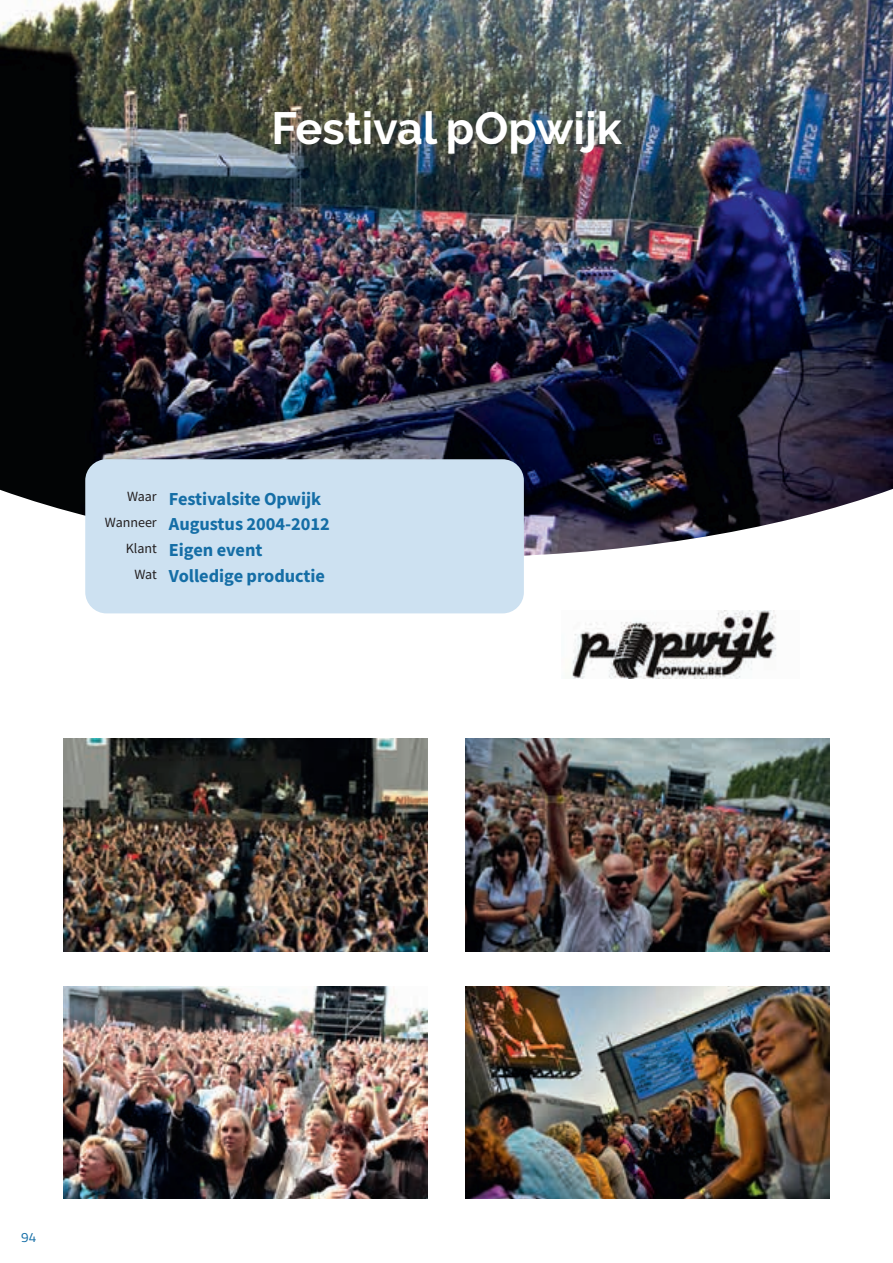
<style>
.page{position:relative;width:893px;height:1263px;background:#fff}
.page>*{position:absolute;margin:0;border:0;box-sizing:border-box;transform-origin:0 0}
.t1{font:700 45px "Raleway";color:#fff}
.t2{font:700 18.3px "Source Sans Pro";color:#156ea6}
.t3{font:13.5px "Titillium Web";color:#156ea6}
</style>
<div class="page">
<img style="left:0;top:0;width:892px;height:556px">
<div style="left:85px;top:459px;width:439px;height:154px;background:#cde1f1;border-radius:21px"></div>
<img style="left:572px;top:611px;width:204px;height:68px">
<img style="left:64px;top:738px;width:363px;height:213px">
<img style="left:466px;top:738px;width:363px;height:213px">
<img style="left:64px;top:986px;width:363px;height:213px">
<img style="left:466px;top:986px;width:363px;height:213px">
<hr style="left:892px;top:0;width:1px;height:1263px;background:#edf4fa">
<h1 class="t1" style="left:271px;top:103px;width:352px">Festival pOpwijk</h1>
<p class="t2" style="left:127px;top:486px;width:196px"><sup>Waar</sup> Festivalsite Opwijk</p>
<p class="t2" style="left:105px;top:512px;width:226px"><sup>Wanneer</sup> Augustus 2004-2012</p>
<p class="t2" style="left:126px;top:538px;width:138px"><sup>Klant</sup> Eigen event</p>
<p class="t2" style="left:134px;top:563px;width:192px"><sup>Wat</sup> Volledige productie</p>
<p class="t3" style="left:21px;top:1227px;width:17px">94</p>
</div>
